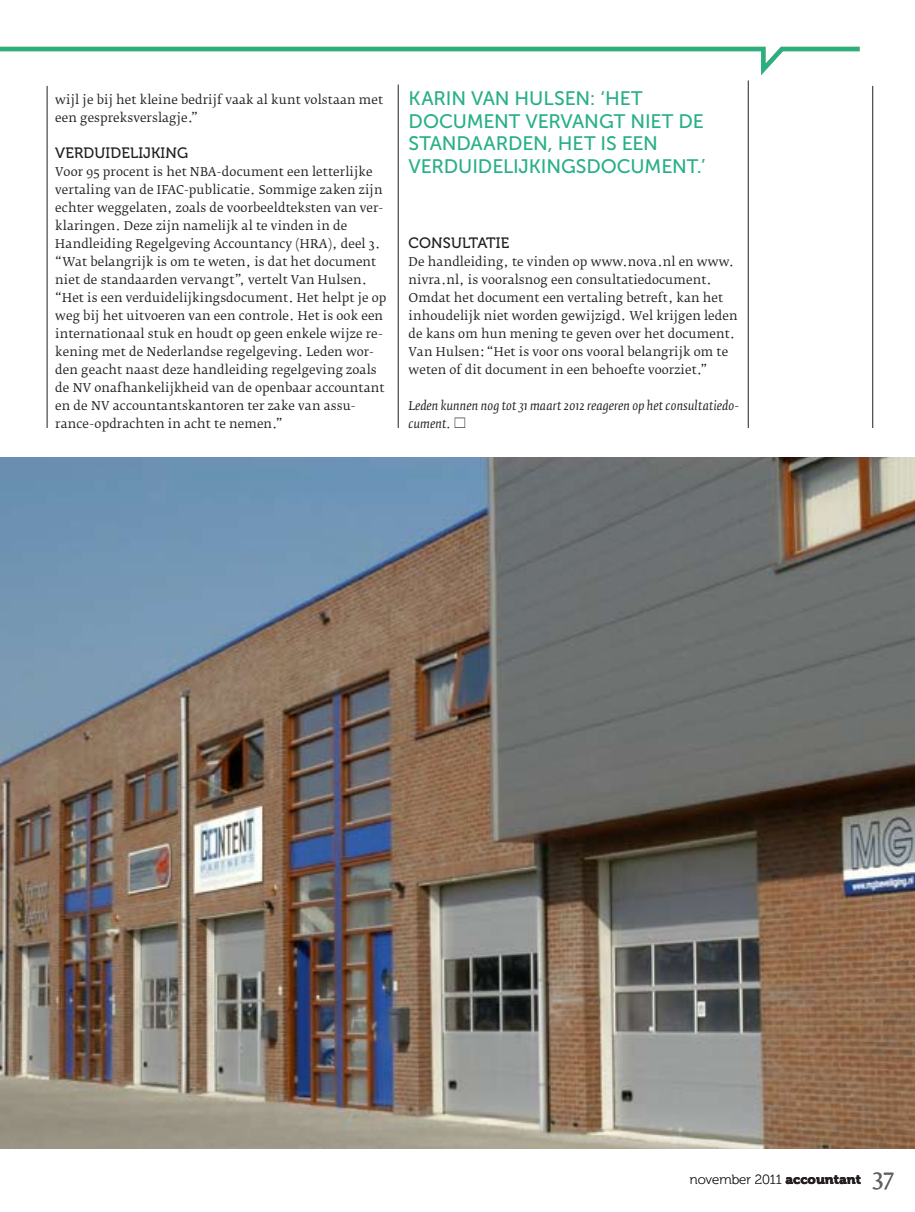
<style>
.page{position:relative;width:915px;height:1212px;background:#fff}
.page>*{position:absolute;margin:0;border:0;box-sizing:border-box;transform-origin:0 0}
.t1{font:19.5px/22.5px "Museo Sans 500";letter-spacing:-.005em;color:#27af87}
.t2{font:15px "Museo 500";letter-spacing:.01em;color:#231f20}
.t3{font:13.2px "Museo 100";color:#231f20}
.t4{font:12px/18px "Fedra Serif B Std";letter-spacing:.01em;color:#231f20}
.t5{font:italic 12px/18px "Fedra Serif B Std";letter-spacing:.01em;color:#231f20}
.s1{font-family:"Museo 900"}
.s2{font-family:"Fedra Serif B Std";font-size:22.5px;color:#636366}
</style>
<div class="page">
<img style="left:0;top:457px;width:914px;height:691px">
<hr style="left:47px;top:86px;width:1px;height:342px;background:#231f20">
<hr style="left:398px;top:85px;width:1px;height:343px;background:#231f20">
<hr style="left:747px;top:80px;width:1px;height:348px;background:#231f20">
<svg style="left:0;top:46px;width:860px;height:35px"></svg>
<hr style="left:872px;top:86px;width:1px;height:342px;background:#231f20">
<p class="t4" style="left:55px;top:91px;width:329px">wijl je bij het kleine bedrijf vaak al kunt volstaan met een gespreksverslagje.”</p>
<p class="t2" style="left:55px;top:145px;width:134px">VERDUIDELIJKING</p>
<p class="t4" style="left:55px;top:163px;width:332px">Voor 95 procent is het NBA-document een letterlijke vertaling van de IFAC-publicatie. Sommige zaken zijn echter weggelaten, zoals de voorbeeldteksten van ver&shy;klaringen. Deze zijn namelijk al te vinden in de Handleiding Regelgeving Accountancy (HRA), deel 3. “Wat belangrijk is om te weten, is dat het document niet de standaarden vervangt”, vertelt Van Hulsen. “Het is een verduidelijkingsdocument. Het helpt je op weg bij het uitvoeren van een controle. Het is ook een internationaal stuk en houdt op geen enkele wijze re&shy;kening met de Nederlandse regelgeving. Leden wor&shy;den geacht naast deze handleiding regelgeving zoals de NV onafhankelijkheid van de openbaar accountant en de NV accountantskantoren ter zake van assu&shy;rance-opdrachten in acht te nemen.”</p>
<h1 class="t1" style="left:408px;top:87px;width:298px">KARIN VAN HULSEN: ‘H ET<br>DOCUMENT VERVANGT NIET DE<br>STANDAARDEN, H ET IS EEN<br>VERDUIDELIJKINGSDOCUMENT.’</h1>
<p class="t2" style="left:408px;top:235px;width:102px">CONSULTATIE</p>
<p class="t4" style="left:408px;top:253px;width:330px">De handleiding, te vinden op www.nova.nl en www. nivra.nl, is vooralsnog een consultatiedocument.<br>Omdat het document een vertaling betreft, kan het inhoudelijk niet worden gewijzigd. Wel krijgen leden de kans om hun mening te geven over het document.<br>Van Hulsen: “Het is voor ons vooral belangrijk om te weten of dit document in een behoefte voorziet.”</p>
<p class="t5" style="left:408px;top:397px;width:332px">Leden kunnen nog tot 31 maart 2012 reageren op het consultatiedo&shy;cument.</p>
<p class="t3" style="left:689px;top:1172px;width:206px">november 2011 <span class="s1">accountant</span> <span class="s2">37</span></p>
</div>
